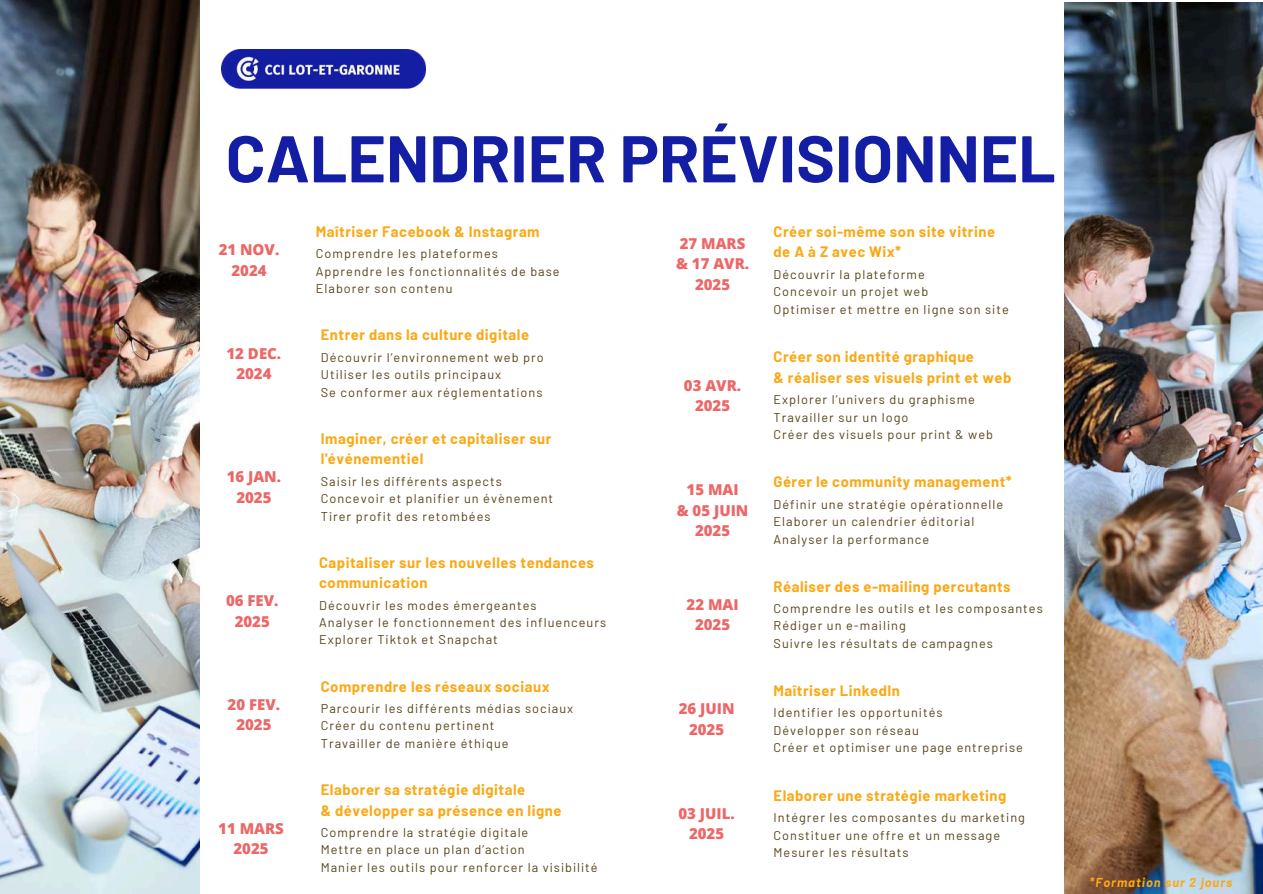
<style>
.page{position:relative;width:1263px;height:894px;background:#fff}
.page>*{position:absolute;margin:0;border:0;box-sizing:border-box;transform-origin:0 0}
.t1{font:700 65.85px "Barlow";color:#141ea5}
.t2{font:800 15px/20.5px "Open Sans";color:#ec6767;text-align:center}
.t3{font:700 14.85px/20.5px "Barlow";letter-spacing:.035em;color:#faa916}
.t4{font:12.75px/17.4px "Barlow";letter-spacing:.08em;color:#574419}
.t5{font:italic 700 12.75px "Barlow";letter-spacing:.08em;color:#faa916}
</style>
<div class="page">
<img style="left:221px;top:49px;width:205px;height:40px">
<img style="left:0;top:0;width:199px;height:893px">
<img style="left:1064px;top:3px;width:199px;height:890px">
<h1 class="t1" style="left:226px;top:116px;width:832px">CALENDRIER PRÉVISIONNEL</h1>
<p class="t2" style="left:219px;top:239px;width:62px">21 NOV.<br>2024</p>
<p class="t2" style="left:227px;top:342px;width:56px">12 DEC.<br>2024</p>
<p class="t2" style="left:227px;top:466px;width:56px">16 JAN.<br>2025</p>
<p class="t2" style="left:226px;top:590px;width:54px">06 FEV.<br>2025</p>
<p class="t2" style="left:228px;top:693px;width:54px">20 FEV.<br>2025</p>
<p class="t2" style="left:218px;top:817px;width:67px">11 MARS<br>2025</p>
<p class="t3" style="left:316px;top:220px;width:225px">Maîtriser Facebook &amp; Instagram</p>
<p class="t4" style="left:316px;top:244px;width:245px">Comprendre les plateformes<br>Apprendre les fonctionnalités de base<br>Elaborer son contenu</p>
<p class="t3" style="left:321px;top:324px;width:210px">Entrer dans la culture digitale</p>
<p class="t4" style="left:321px;top:348px;width:224px">Découvrir l’environnement web pro<br>Utiliser les outils principaux<br>Se conformer aux réglementations</p>
<p class="t3" style="left:321px;top:427px;width:232px">Imaginer, créer et capitaliser sur l'événementiel</p>
<p class="t4" style="left:321px;top:471px;width:234px">Saisir les différents aspects<br>Concevoir et planifier un évènement<br>Tirer profit des retombées</p>
<p class="t3" style="left:319px;top:551px;width:276px">Capitaliser sur les nouvelles tendances communication</p>
<p class="t4" style="left:319px;top:595px;width:288px">Découvrir les modes émergeantes<br>Analyser le fonctionnement des influenceurs<br>Explorer Tiktok et Snapchat</p>
<p class="t3" style="left:321px;top:675px;width:230px">Comprendre les réseaux sociaux</p>
<p class="t4" style="left:321px;top:698px;width:254px">Parcourir les différents médias sociaux<br>Créer du contenu pertinent<br>Travailler de manière éthique</p>
<p class="t3" style="left:321px;top:778px;width:242px">Elaborer sa stratégie digitale<br>&amp; développer sa présence en ligne</p>
<p class="t4" style="left:321px;top:822px;width:278px">Comprendre la stratégie digitale<br>Mettre en place un plan d’action<br>Manier les outils pour renforcer la visibilité</p>
<p class="t2" style="left:676px;top:233px;width:75px">27 MARS &amp; 17 AVR.<br>2025</p>
<p class="t2" style="left:684px;top:374px;width:59px">03 AVR.<br>2025</p>
<p class="t2" style="left:677px;top:479px;width:73px">15 MAI<br>&amp; 05 JUIN<br>2025</p>
<p class="t2" style="left:686px;top:593px;width:54px">22 MAI<br>2025</p>
<p class="t2" style="left:679px;top:698px;width:57px">26 JUIN<br>2025</p>
<p class="t2" style="left:678px;top:802px;width:58px">03 JUIL.<br>2025</p>
<p class="t3" style="left:773px;top:220px;width:223px">Créer soi-même son site vitrine de A à Z avec Wix*</p>
<p class="t4" style="left:773px;top:265px;width:237px">Découvrir la plateforme<br>Concevoir un projet web<br>Optimiser et mettre en ligne son site</p>
<p class="t3" style="left:773px;top:346px;width:239px">Créer son identité graphique<br>&amp; réaliser ses visuels print et web</p>
<p class="t4" style="left:773px;top:390px;width:221px">Explorer l’univers du graphisme<br>Travailler sur un logo<br>Créer des visuels pour print &amp; web</p>
<p class="t3" style="left:773px;top:471px;width:240px">Gérer le community management*</p>
<p class="t4" style="left:773px;top:494px;width:231px">Définir une stratégie opérationnelle<br>Elaborer un calendrier éditorial<br>Analyser la performance</p>
<p class="t3" style="left:773px;top:575px;width:239px">Réaliser des e-mailing percutants</p>
<p class="t4" style="left:773px;top:599px;width:271px">Comprendre les outils et les composantes<br>Rédiger un e-mailing<br>Suivre les résultats de campagnes</p>
<p class="t3" style="left:773px;top:679px;width:128px">Maîtriser LinkedIn</p>
<p class="t4" style="left:773px;top:703px;width:251px">Identifier les opportunités<br>Développer son réseau<br>Créer et optimiser une page entreprise</p>
<p class="t3" style="left:773px;top:784px;width:234px">Elaborer une stratégie marketing</p>
<p class="t4" style="left:773px;top:808px;width:253px">Intégrer les composantes du marketing<br>Constituer une offre et un message<br>Mesurer les résultats</p>
<p class="t5" style="left:1089px;top:873px;width:144px">*Formation sur 2 jours</p>
</div>
